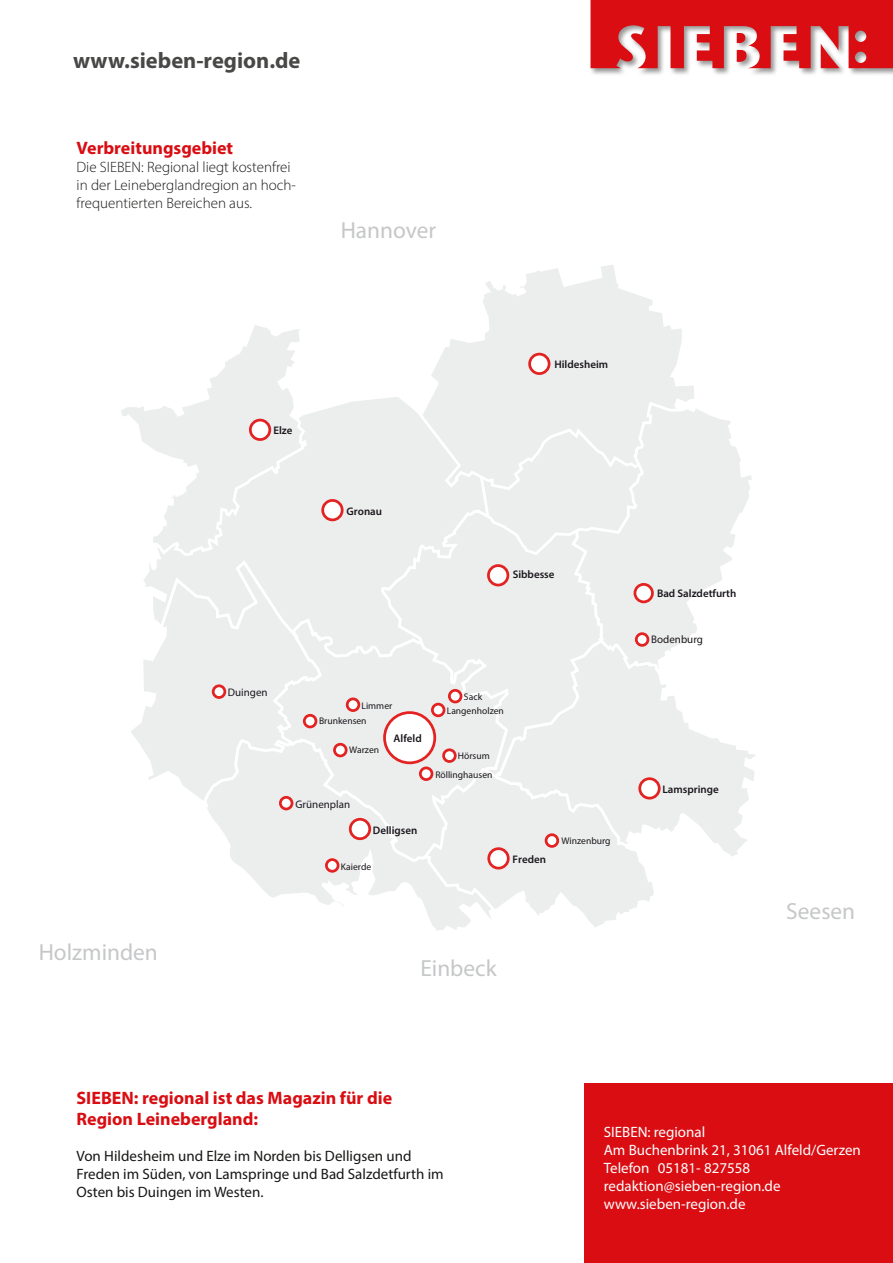
<style>
.page{position:relative;width:893px;height:1263px;background:#fff}
.page>*{position:absolute;margin:0;border:0;box-sizing:border-box;transform-origin:0 0}
.t1{font:23.4px "Myriad Pro";color:#c6c7c8}
.t2{font:700 22.5px "Myriad Pro";color:#484847}
.t3{font:700 18px/21.6px "Myriad Pro";color:#d90d12}
.t4{font:15px/18px "Myriad Pro";color:#181716}
.t5{font:15px/18px "Myriad Pro";color:#fff}
.t6{font:300 15px/18px "Myriad Pro";color:#181716}
.t7{font:600 10.95px "Myriad Pro";color:#1a171c}
.t8{font:10.95px "Myriad Pro";color:#1a171c}
.t9{font:9.6px/19.5px "Myriad Pro";color:#1a171c;text-align:right}
</style>
<div class="page">
<div style="left:584px;top:1083px;width:309px;height:180px;background:#d90d12"></div>
<div style="left:589px;top:0;width:304px;height:76px;background:#181716;opacity:.45"></div>
<svg style="left:591px;top:0;width:302px;height:68px;background:#da4448"></svg>
<div style="left:444px;top:403px;width:234px;height:181px;background:#eceded;border-radius:50%"></div>
<svg style="left:131px;top:671px;width:140px;height:126px"></svg>
<svg style="left:143px;top:397px;width:345px;height:274px;background:#edeeee"></svg>
<svg style="left:418px;top:265px;width:276px;height:227px"></svg>
<svg style="left:606px;top:675px;width:150px;height:181px"></svg>
<svg style="left:569px;top:400px;width:183px;height:275px"></svg>
<svg style="left:121px;top:325px;width:188px;height:236px"></svg>
<div style="left:380px;top:508px;width:226px;height:258px;background:#eceded"></div>
<svg style="left:499px;top:766px;width:160px;height:162px"></svg>
<svg style="left:198px;top:737px;width:301px;height:194px"></svg>
<svg style="left:271px;top:617px;width:239px;height:246px;background:#ededed"></svg>
<svg style="left:418px;top:410px;width:7px;height:14px"></svg>
<div style="left:385px;top:713px;width:50px;height:50px;background:#fff;border-radius:50%"></div>
<div style="left:383px;top:711px;width:53px;height:53px;border:3px solid #e32222;border-radius:50%"></div>
<div style="left:449px;top:690px;width:12px;height:12px;background:#fff;border-radius:50%"></div>
<div style="left:448px;top:689px;width:14px;height:14px;border:3px solid #e32222;border-radius:50%"></div>
<div style="left:432px;top:704px;width:12px;height:12px;background:#fff;border-radius:50%"></div>
<div style="left:431px;top:703px;width:14px;height:14px;border:3px solid #e32222;border-radius:50%"></div>
<div style="left:347px;top:699px;width:12px;height:11px;background:#fff;border-radius:50%"></div>
<div style="left:346px;top:697px;width:14px;height:15px;border:3px solid #e32222;border-radius:50%"></div>
<div style="left:334px;top:744px;width:12px;height:12px;background:#fff;border-radius:50%"></div>
<div style="left:333px;top:743px;width:15px;height:14px;border:3px solid #e32222;border-radius:50%"></div>
<div style="left:304px;top:715px;width:12px;height:12px;background:#fff;border-radius:50%"></div>
<div style="left:303px;top:714px;width:14px;height:14px;border:3px solid #e32222;border-radius:50%"></div>
<div style="left:213px;top:686px;width:12px;height:11px;background:#fff;border-radius:50%"></div>
<div style="left:212px;top:684px;width:14px;height:15px;border:3px solid #e32222;border-radius:50%"></div>
<div style="left:546px;top:835px;width:12px;height:11px;background:#fff;border-radius:50%"></div>
<div style="left:545px;top:833px;width:14px;height:15px;border:3px solid #e32222;border-radius:50%"></div>
<div style="left:420px;top:768px;width:12px;height:11px;background:#fff;border-radius:50%"></div>
<div style="left:419px;top:766px;width:14px;height:15px;border:3px solid #e32222;border-radius:50%"></div>
<div style="left:444px;top:750px;width:11px;height:11px;background:#fff;border-radius:50%"></div>
<div style="left:442px;top:748px;width:15px;height:15px;border:3px solid #e32222;border-radius:50%"></div>
<div style="left:280px;top:797px;width:12px;height:12px;background:#fff;border-radius:50%"></div>
<div style="left:279px;top:796px;width:14px;height:14px;border:3px solid #e32222;border-radius:50%"></div>
<div style="left:326px;top:860px;width:12px;height:11px;background:#fff;border-radius:50%"></div>
<div style="left:325px;top:858px;width:14px;height:15px;border:3px solid #e32222;border-radius:50%"></div>
<div style="left:636px;top:634px;width:12px;height:11px;background:#fff;border-radius:50%"></div>
<div style="left:635px;top:632px;width:14px;height:15px;border:3px solid #e32222;border-radius:50%"></div>
<div style="left:488px;top:566px;width:20px;height:19px;background:#fff;border-radius:50%"></div>
<div style="left:487px;top:564px;width:22px;height:22px;border:3px solid #e32222;border-radius:50%"></div>
<div style="left:640px;top:779px;width:19px;height:19px;background:#fff;border-radius:50%"></div>
<div style="left:638px;top:777px;width:23px;height:22px;border:3px solid #e32222;border-radius:50%"></div>
<div style="left:323px;top:500px;width:19px;height:20px;background:#fff;border-radius:50%"></div>
<div style="left:321px;top:499px;width:23px;height:22px;border:3px solid #e32222;border-radius:50%"></div>
<div style="left:250px;top:420px;width:20px;height:19px;background:#fff;border-radius:50%"></div>
<div style="left:249px;top:419px;width:22px;height:22px;border:3px solid #e32222;border-radius:50%"></div>
<div style="left:635px;top:584px;width:17px;height:18px;background:#fff;border-radius:50%"></div>
<div style="left:634px;top:583px;width:20px;height:20px;border:3px solid #e32222;border-radius:50%"></div>
<div style="left:489px;top:849px;width:19px;height:19px;background:#fff;border-radius:50%"></div>
<div style="left:487px;top:847px;width:23px;height:22px;border:3px solid #e32222;border-radius:50%"></div>
<div style="left:350px;top:819px;width:20px;height:20px;background:#fff;border-radius:50%"></div>
<div style="left:349px;top:818px;width:22px;height:22px;border:3px solid #e32222;border-radius:50%"></div>
<div style="left:530px;top:354px;width:19px;height:20px;background:#fff;border-radius:50%"></div>
<div style="left:528px;top:353px;width:22px;height:22px;border:3px solid #e32222;border-radius:50%"></div>
<h2 class="t2" style="left:73px;top:46px;width:229px">www.sieben-region.de</h2>
<p class="t3" style="left:77px;top:136px;width:158px">Verbreitungsgebiet</p>
<p class="t6" style="left:77px;top:158px;width:221px">Die SIEBEN: Regional liegt kostenfrei in der Leineberglandregion an hoch&shy;frequentierten Bereichen aus.</p>
<h1 class="t1" style="left:341px;top:216px;width:97px">Hannover</h1>
<h1 class="t1" style="left:39px;top:937px;width:121px">Holzminden</h1>
<p class="t7" style="left:273px;top:424px;width:21px">Elze</p>
<p class="t7" style="left:347px;top:504px;width:37px">Gronau</p>
<p class="t7" style="left:554px;top:357px;width:55px">Hildesheim</p>
<p class="t7" style="left:513px;top:567px;width:43px">Sibbesse</p>
<p class="t8" style="left:228px;top:686px;width:41px">Duingen</p>
<p class="t9" style="left:361px;top:696px;width:32px">Limmer</p>
<p class="t9" style="left:319px;top:711px;width:49px">Brunkensen</p>
<p class="t9" style="left:349px;top:740px;width:32px">Warzen</p>
<p class="t7" style="left:394px;top:731px;width:30px">Alfeld</p>
<p class="t8" style="left:296px;top:797px;width:56px">Grünenplan</p>
<p class="t7" style="left:373px;top:824px;width:46px">Delligsen</p>
<p class="t9" style="left:341px;top:856px;width:32px">Kaierde</p>
<p class="t9" style="left:464px;top:687px;width:20px">Sack</p>
<p class="t9" style="left:447px;top:701px;width:59px">Langenholzen</p>
<p class="t9" style="left:435px;top:746px;width:59px">Hörsum<br>Röllinghausen</p>
<p class="t7" style="left:513px;top:852px;width:35px">Freden</p>
<p class="t9" style="left:561px;top:831px;width:51px">Winzenburg</p>
<h1 class="t1" style="left:420px;top:954px;width:78px">Einbeck</h1>
<p class="t7" style="left:657px;top:586px;width:81px">Bad Salzdetfurth</p>
<p class="t8" style="left:651px;top:633px;width:53px">Bodenburg</p>
<p class="t7" style="left:662px;top:782px;width:58px">Lamspringe</p>
<h1 class="t1" style="left:786px;top:897px;width:70px">Seesen</h1>
<p class="t3" style="left:77px;top:1086px;width:317px">SIEBEN: regional ist das Magazin für die<br>Region Leinebergland:</p>
<p class="t4" style="left:77px;top:1147px;width:369px">Von Hildesheim und Elze im Norden bis Delligsen und<br>Freden im Süden, von Lamspringe und Bad Salzdetfurth im<br>Osten bis Duingen im Westen.</p>
<p class="t5" style="left:604px;top:1123px;width:258px">SIEBEN: regional<br>Am Buchenbrink 21, 31061 Alfeld/Gerzen<br>Telefon 05181- 827558 redaktion@sieben-region.de www.sieben-region.de</p>
</div>
